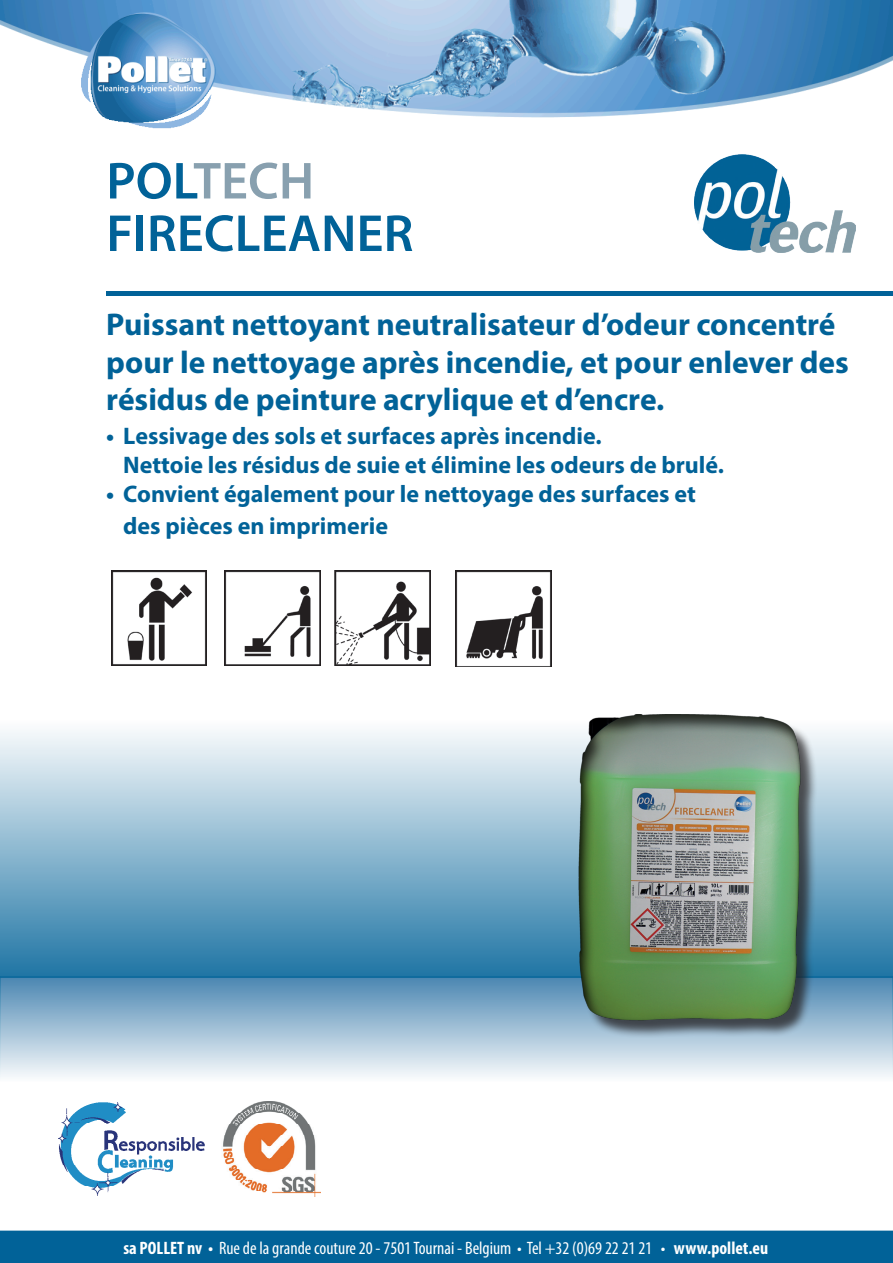
<style>
.page{position:relative;width:893px;height:1263px;background:#fff}
.page>*{position:absolute;margin:0;border:0;box-sizing:border-box;transform-origin:0 0}
.t1{font:600 52.5px/52.5px "Myriad Pro";color:#016298}
.t2{font:700 31.5px/37.8px "Myriad Pro";color:#016298}
.t3{font:700 24px/28.8px "Myriad Pro";color:#016298}
.t4{font:condensed 18px "Myriad Pro";color:#fff}
.s1{color:#88a0af}
.s2{font-weight:700}
</style>
<div class="page">
<img style="left:0;top:0;width:893px;height:129px">
<hr style="left:106px;top:291px;width:787px;height:4px;background:#016298">
<div style="left:0;top:976px;width:893px;height:106px;background:linear-gradient(to bottom,#4985b1,#fbfcfd)"></div>
<div style="left:0;top:719px;width:893px;height:259px;background:linear-gradient(to bottom,#fffefe,#1f75a4);border:2px solid #016298"></div>
<div style="left:0;top:1230px;width:893px;height:33px;background:#016298"></div>
<img style="left:58px;top:1102px;width:147px;height:94px">
<img style="left:223px;top:1102px;width:97px;height:94px">
<img style="left:111px;top:571px;width:95px;height:95px">
<img style="left:224px;top:571px;width:96px;height:95px">
<img style="left:335px;top:571px;width:95px;height:95px">
<div style="left:581px;top:717px;width:237px;height:322px;background:#231f20;opacity:.75"></div>
<div style="left:578px;top:713px;width:222px;height:342px;background:#231f20;opacity:.75"></div>
<img style="left:695px;top:154px;width:160px;height:98px">
<img style="left:455px;top:571px;width:96px;height:95px">
<h1 class="t1" style="left:106px;top:153px;width:309px">POL<span class="s1">TECH<br></span>FIRECLEANER</h1>
<h2 class="t2" style="left:106px;top:304px;width:744px">Puissant nettoyant neutralisateur d’odeur concentré pour le nettoyage après incendie, et pour enlever des résidus de peinture acrylique et d’encre.</h2>
<p class="t3" style="left:123px;top:421px;width:602px;text-indent:-17px">• Lessivage des sols et surfaces après incendie.<br>Nettoie les résidus de suie et élimine les odeurs de brulé.</p>
<p class="t3" style="left:123px;top:477px;width:574px;line-height:32.4px;text-indent:-17px">• Convient également pour le nettoyage des surfaces et des pièces en imprimerie</p>
<p class="t4" style="left:123px;top:1237px;width:646px"><span class="s2">sa POLLET nv •</span> Rue de la grande couture 20 - 7501 Tournai - Belgium • Tel +32 (0)69 22 21 21 • <span class="s2">www.pollet.eu</span></p>
</div>
